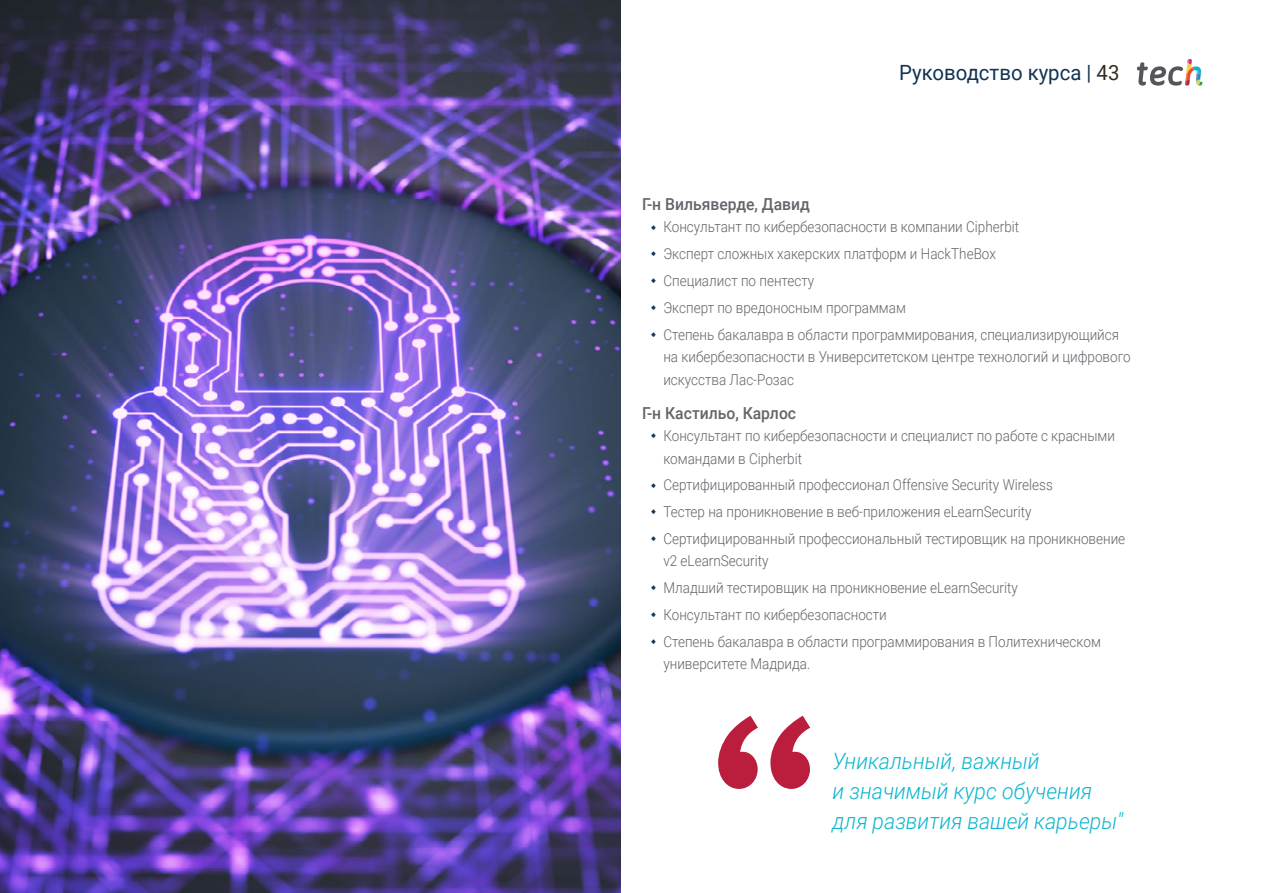
<style>
.page{position:relative;width:1263px;height:893px;background:#fff}
.page>*{position:absolute;margin:0;border:0;box-sizing:border-box;transform-origin:0 0}
.t1{font:italic 300 22.5px/30px "Roboto";color:#0fb6cf;scale:.95 1}
.t2{font:21px "Roboto";color:#123352}
.t3{font:500 16.5px "Roboto";color:#61646a;scale:.95 1}
.t4{font:300 15px/26.7px "Roboto";color:#61646a;scale:.9 1}
.s1{color:#312e20}
</style>
<div class="page">
<img style="left:0;top:0;width:620px;height:893px">
<svg style="left:718px;top:716px;width:92px;height:73px"></svg>
<svg style="left:1137px;top:59px;width:65px;height:27px"></svg>
<h2 class="t2" style="left:899px;top:57px;width:222px">Руководство курса | <span class="s1">43</span></h2>
<p class="t3" style="left:642px;top:193px;width:178px">Г-н Вильяверде, Давид</p>
<p class="t4" style="left:663px;top:213px;width:508px">Консультант по кибербезопасности в компании Cipherbit<br>Эксперт сложных хакерских платформ и HackTheBox<br>Специалист по пентесту<br>Эксперт по вредоносным программам<br>Степень бакалавра в области программирования, специализирующийся</p>
<p class="t4" style="left:663px;top:345px;width:521px;line-height:22.5px">на кибербезопасности в Университетском центре технологий и цифрового искусства Лас-Розас</p>
<p class="t3" style="left:642px;top:401px;width:164px">Г-н Кастильо, Карлос</p>
<p class="t4" style="left:663px;top:424px;width:503px;line-height:22.5px">Консультант по кибербезопасности и специалист по работе с красными командами в Cipherbit</p>
<p class="t4" style="left:663px;top:471px;width:515px">Сертифицированный профессионал Offensive Security Wireless<br>Тестер на проникновение в веб-приложения eLearnSecurity<br>Сертифицированный профессиональный тестировщик на проникновение</p>
<p class="t4" style="left:663px;top:547px;width:488px">v2 eLearnSecurity<br>Младший тестировщик на проникновение eLearnSecurity<br>Консультант по кибербезопасности<br>Степень бакалавра в области программирования в Политехническом</p>
<p class="t4" style="left:663px;top:650px;width:165px">университете Мадрида.</p>
<h1 class="t1" style="left:832px;top:745px;width:307px">Уникальный, важный<br>и значимый курс обучения для развития вашей карьеры"</h1>
</div>
